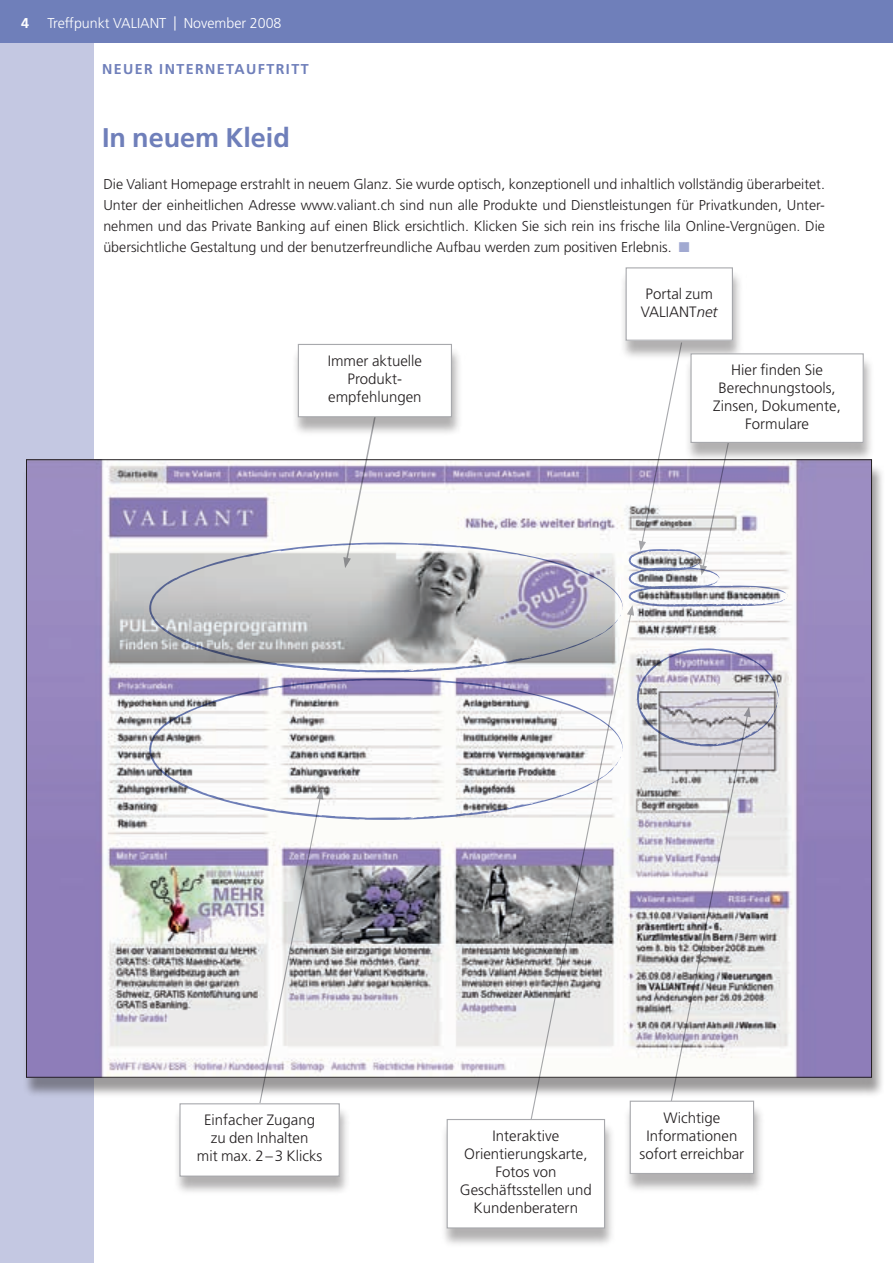
<style>
.page{position:relative;width:893px;height:1263px;background:#fff}
.page>*{position:absolute;margin:0;border:0;box-sizing:border-box;transform-origin:0 0}
.t1{font:700 27px "Frutiger";color:#6f7fba}
.t2{font:300 15px/18px "Frutiger";color:#231f20;text-align:center}
.t3{font:300 14.25px/21px "Frutiger";color:#231f20;text-align:justify}
.t4{font:300 14.25px "Frutiger";color:#fff}
.t5{font:700 14.25px "Frutiger";letter-spacing:.1em;color:#6f7fba}
.t6{font:700 14.25px "Frutiger";color:#fff}
.s1{color:#a1a9d1}
.s2{font-style:italic}
</style>
<div class="page">
<div style="left:0;top:0;width:94px;height:1263px;background:#c4c8e2"></div>
<div style="left:0;top:0;width:893px;height:43px;background:#6f7fba"></div>
<div style="left:23px;top:463px;width:868px;height:641px;background:#231f20;opacity:.45"></div>
<img style="left:28px;top:461px;width:842px;height:615px">
<svg style="left:145px;top:678px;width:378px;height:142px;fill:#f6f6f6"></svg>
<svg style="left:148px;top:542px;width:471px;height:131px;background:#bfbfc2"></svg>
<svg style="left:258px;top:789px;width:65px;height:314px"></svg>
<svg style="left:343px;top:442px;width:45px;height:126px"></svg>
<svg style="left:637px;top:648px;width:142px;height:456px;background:#cdcbd1"></svg>
<svg style="left:523px;top:611px;width:109px;height:508px"></svg>
<svg style="left:619px;top:366px;width:169px;height:252px"></svg>
<div style="left:173px;top:1105px;width:184px;height:97px;background:#231f20;opacity:.35"></div>
<div style="left:180px;top:1104px;width:159px;height:72px;background:#fff"></div>
<div style="left:179px;top:1103px;width:161px;height:74px;border:1px solid #a8a9ad"></div>
<div style="left:619px;top:270px;width:130px;height:96px;background:#231f20;opacity:.35"></div>
<div style="left:626px;top:268px;width:106px;height:72px;background:#fff"></div>
<div style="left:626px;top:267px;width:107px;height:74px;border:1px solid #a8a9ad"></div>
<div style="left:292px;top:346px;width:177px;height:96px;background:#231f20;opacity:.35"></div>
<div style="left:298px;top:344px;width:153px;height:73px;background:#fff"></div>
<div style="left:298px;top:344px;width:154px;height:73px;border:1px solid #a8a9ad"></div>
<div style="left:684px;top:356px;width:197px;height:112px;background:#231f20;opacity:.35"></div>
<div style="left:691px;top:354px;width:172px;height:88px;background:#fff"></div>
<div style="left:690px;top:353px;width:174px;height:90px;border:1px solid #a8a9ad"></div>
<div style="left:440px;top:1121px;width:186px;height:132px;background:#231f20;opacity:.35"></div>
<div style="left:447px;top:1119px;width:157px;height:109px;background:#fff"></div>
<div style="left:447px;top:1119px;width:158px;height:109px;border:1px solid #a8a9ad"></div>
<div style="left:624px;top:1103px;width:151px;height:96px;background:#231f20;opacity:.35"></div>
<div style="left:630px;top:1101px;width:124px;height:72px;background:#fff"></div>
<div style="left:630px;top:1101px;width:124px;height:73px;border:1px solid #a8a9ad"></div>
<p class="t6" style="left:21px;top:15px;width:9px">4</p>
<p class="t4" style="left:47px;top:15px;width:236px">Treffpunkt VALIANT | November 2008</p>
<p class="t5" style="left:102px;top:60px;width:135px">NEUER INTERNETAUFTRITT</p>
<h1 class="t1" style="left:102px;top:122px;width:189px">IN NEUEM KLEID</h1>
<p class="t3" style="left:103px;top:174px;width:723px">Die Valiant Homepage erstrahlt in neuem Glanz. Sie wurde optisch, konzeptionell und inhaltlich vollständig überarbeitet.<br>Unter der einheitlichen Adresse www.valiant.ch sind nun alle Produkte und Dienstleistungen für Privatkunden, Unter&shy;nehmen und das Private Banking auf einen Blick ersichtlich. Klicken Sie sich rein ins frische lila Online-Vergnügen. Die übersichtliche Gestaltung und der benutzerfreundliche Aufbau werden zum positiven Erlebnis. <span class="s1">■</span></p>
<p class="t2" style="left:641px;top:285px;width:78px">Portal zum<br>VALIANT<span class="s2">net</span></p>
<p class="t2" style="left:328px;top:352px;width:96px">Immer aktuelle<br>Produkt&shy;empfehlungen</p>
<p class="t2" style="left:713px;top:361px;width:129px">Hier finden Sie<br>Berechnungstools,<br>Zinsen, Dokumente,<br>Formulare</p>
<p class="t2" style="left:197px;top:1111px;width:127px">Einfacher Zugang zu den Inhalten<br>mit max. 2–3 Klicks</p>
<p class="t2" style="left:460px;top:1127px;width:133px">Interaktive<br>Orientierungskarte,<br>Fotos von<br>Geschäftsstellen und<br>Kundenberatern</p>
<p class="t2" style="left:639px;top:1109px;width:106px">Wichtige<br>Informationen sofort erreichbar</p>
</div>
